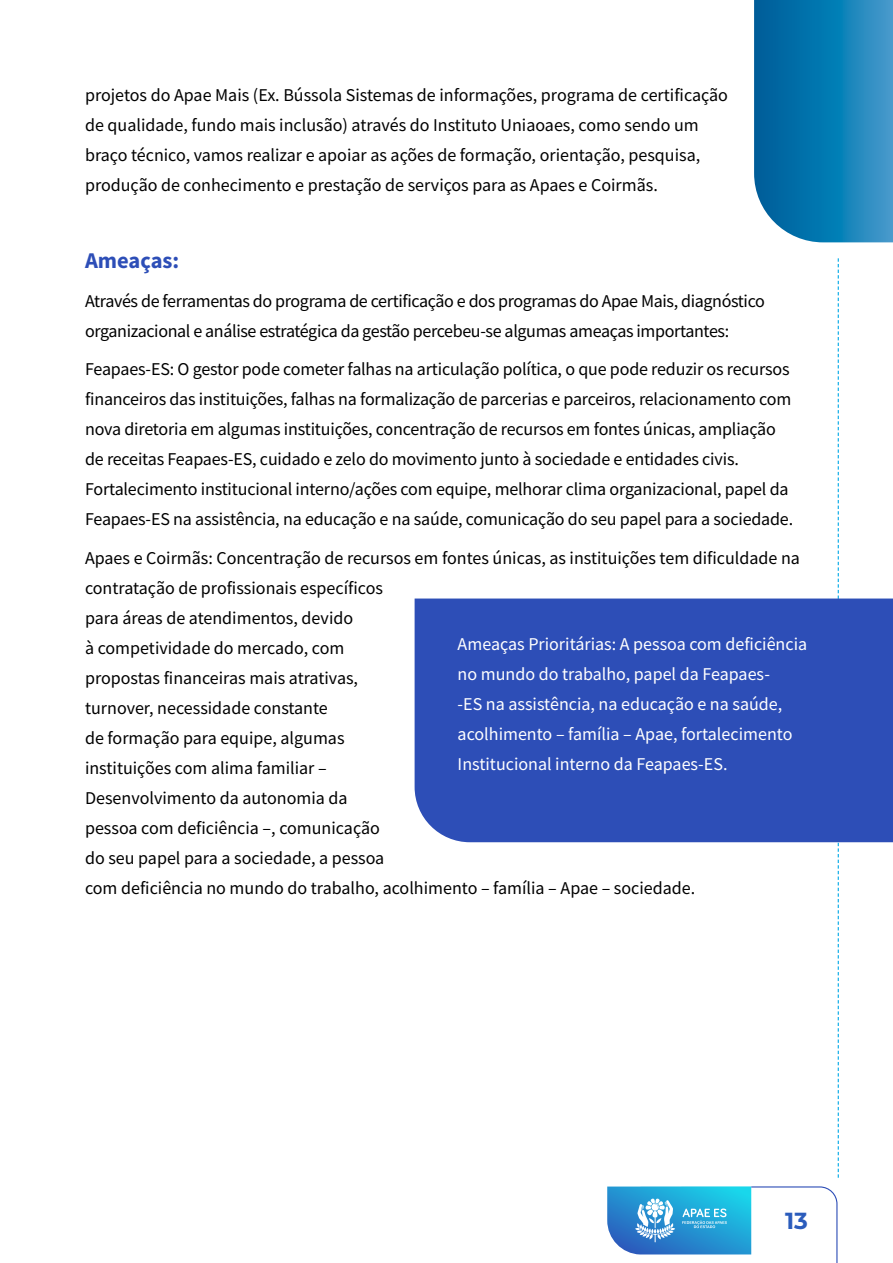
<style>
.page{position:relative;width:893px;height:1263px;background:#fff}
.page>*{position:absolute;margin:0;border:0;box-sizing:border-box;transform-origin:0 0}
.t1{font:700 23.25px "Montserrat";color:#2b5cbc}
.t2{font:700 22.5px "Mada";color:#2d4eb7}
.t3{font:18px/30px "Mada";letter-spacing:-.01em;color:#000}
.t4{font:18px/30px "Mada";color:#fff}
</style>
<div class="page">
<svg style="left:838px;top:258px;width:1px;height:920px"></svg>
<svg style="left:754px;top:0;width:139px;height:242px"></svg>
<svg style="left:607px;top:1186px;width:231px;height:77px"></svg>
<div style="left:415px;top:598px;width:478px;height:244px;background:#2d4eb7"></div>
<p class="t3" style="left:85px;top:81px;width:644px">projetos do Apae Mais (Ex. Bússola Sistemas de informações, programa de certificação de qualidade, fundo mais inclusão) através do Instituto Uniaoaes, como sendo um braço técnico, vamos realizar e apoiar as ações de formação, orientação, pesquisa, produção de conhecimento e prestação de serviços para as Apaes e Coirmãs.</p>
<p class="t2" style="left:85px;top:248px;width:96px">Ameaças:</p>
<p class="t3" style="left:85px;top:286px;width:681px">Através de ferramentas do programa de certificação e dos programas do Apae Mais, diagnóstico organizacional e análise estratégica da gestão percebeu-se algumas ameaças importantes:</p>
<p class="t3" style="left:85px;top:355px;width:710px">Feapaes-ES: O gestor pode cometer falhas na articulação política, o que pode reduzir os recursos financeiros das instituições, falhas na formalização de parcerias e parceiros, relacionamento com nova diretoria em algumas instituições, concentração de recursos em fontes únicas, ampliação de receitas Feapaes-ES, cuidado e zelo do movimento junto à sociedade e entidades civis.<br>Fortalecimento institucional interno/ações com equipe, melhorar clima organizacional, papel da Feapaes-ES na assistência, na educação e na saúde, comunicação do seu papel para a sociedade.</p>
<p class="t3" style="left:85px;top:543px;width:716px">Apaes e Coirmãs: Concentração de recursos em fontes únicas, as instituições tem dificuldade na contratação de profissionais específicos<br>para áreas de atendimentos, devido<br>à competividade do mercado, com<br>propostas financeiras mais atrativas,<br>turnover, necessidade constante<br>de formação para equipe, algumas<br>instituições com alima familiar –<br>Desenvolvimento da autonomia da<br>pessoa com deficiência –, comunicação<br>do seu papel para a sociedade, a pessoa<br>com deficiência no mundo do trabalho, acolhimento – família – Apae – sociedade.</p>
<p class="t4" style="left:458px;top:630px;width:351px">Ameaças Prioritárias: A pessoa com deficiência no mundo do trabalho, papel da Feapaes-<br>-ES na assistência, na educação e na saúde, acolhimento – família – Apae, fortalecimento Institucional interno da Feapaes-ES.</p>
<p class="t1" style="left:785px;top:1204px;width:24px">13</p>
</div>
